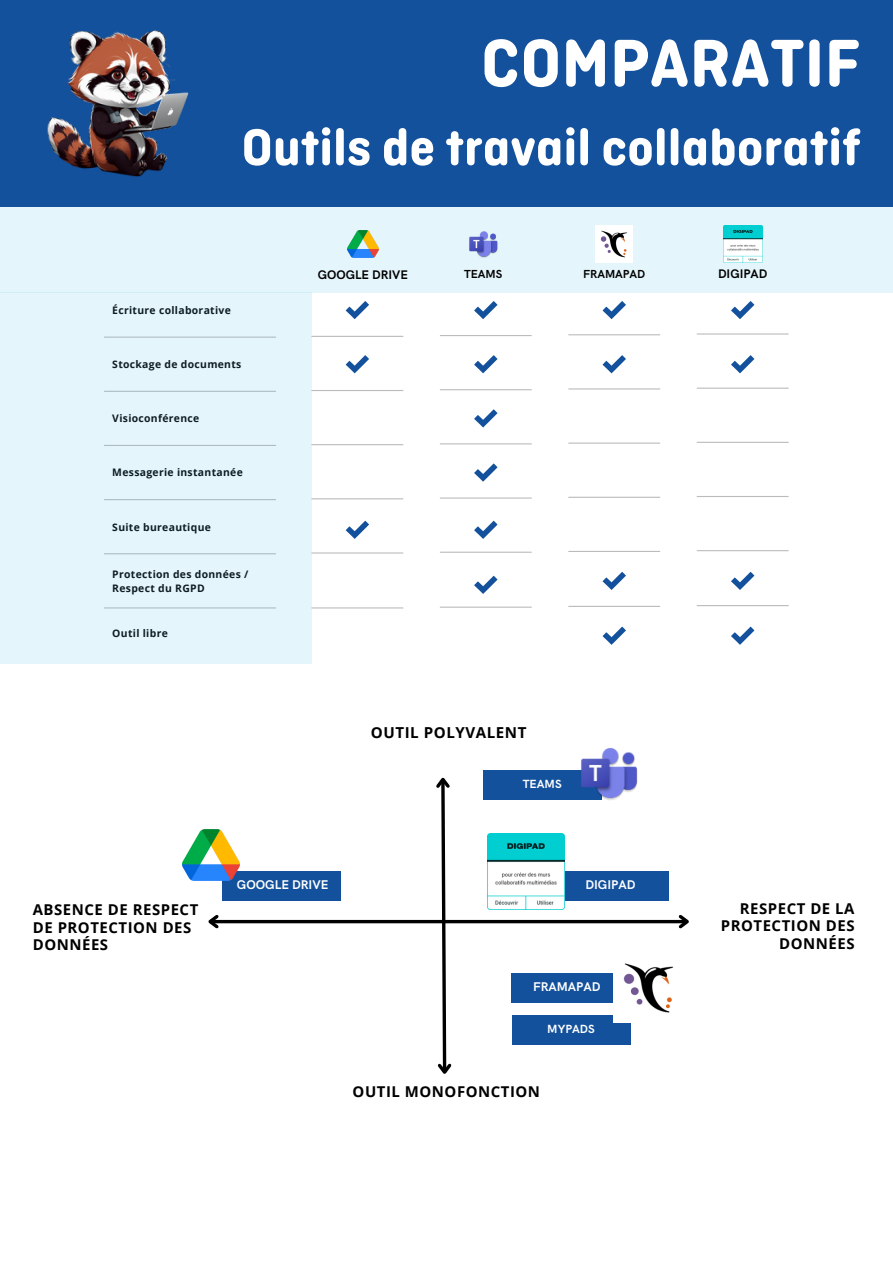
<style>
.page{position:relative;width:893px;height:1264px;background:#fff}
.page>*{position:absolute;margin:0;border:0;box-sizing:border-box;transform-origin:0 0}
.t1{font:700 70.8px "Ciutadella Rounded";color:#fff}
.t2{font:700 54.3px "Ciutadella Rounded";color:#fff}
.t3{font:700 15.15px "Open Sans";letter-spacing:.035em;color:#000}
.t4{font:700 14.85px/17.4px "Open Sans";letter-spacing:.035em;color:#000}
.t5{font:700 12.6px "HK Grotesk";color:#fff}
.t6{font:700 12.45px "HK Grotesk";color:#000}
.t7{font:700 11.85px "HK Grotesk";color:#fff}
.t8{font:700 11.7px "HK Grotesk";color:#000}
.t9{font:700 10.35px/14px "Open Sans";letter-spacing:.03em;color:#000}
</style>
<div class="page">
<hr style="left:697px;top:605px;width:91px;height:1px;background:#bbb">
<hr style="left:697px;top:550px;width:91px;height:1px;background:#bbb">
<hr style="left:697px;top:496px;width:91px;height:1px;background:#bbb">
<hr style="left:697px;top:442px;width:91px;height:1px;background:#bbb">
<hr style="left:697px;top:387px;width:91px;height:2px;background:#bbb">
<hr style="left:697px;top:333px;width:91px;height:1px;background:#bbb">
<svg style="left:731px;top:572px;width:23px;height:18px"></svg>
<svg style="left:731px;top:355px;width:23px;height:18px"></svg>
<svg style="left:731px;top:301px;width:23px;height:18px"></svg>
<svg style="left:474px;top:301px;width:23px;height:18px"></svg>
<svg style="left:602px;top:301px;width:24px;height:18px"></svg>
<svg style="left:474px;top:355px;width:23px;height:18px"></svg>
<svg style="left:602px;top:355px;width:24px;height:18px"></svg>
<svg style="left:474px;top:409px;width:23px;height:18px"></svg>
<svg style="left:474px;top:463px;width:23px;height:18px"></svg>
<svg style="left:346px;top:301px;width:23px;height:18px"></svg>
<svg style="left:346px;top:355px;width:23px;height:18px"></svg>
<hr style="left:312px;top:607px;width:91px;height:1px;background:#bbb">
<hr style="left:312px;top:552px;width:91px;height:1px;background:#bbb">
<hr style="left:312px;top:498px;width:91px;height:1px;background:#bbb">
<hr style="left:312px;top:444px;width:91px;height:1px;background:#bbb">
<hr style="left:312px;top:390px;width:91px;height:1px;background:#bbb">
<hr style="left:312px;top:336px;width:91px;height:1px;background:#bbb">
<hr style="left:440px;top:606px;width:91px;height:1px;background:#bbb">
<hr style="left:440px;top:551px;width:91px;height:2px;background:#bbb">
<hr style="left:440px;top:497px;width:91px;height:1px;background:#bbb">
<hr style="left:440px;top:443px;width:91px;height:1px;background:#bbb">
<hr style="left:440px;top:389px;width:91px;height:1px;background:#bbb">
<hr style="left:440px;top:335px;width:91px;height:1px;background:#bbb">
<hr style="left:568px;top:606px;width:91px;height:1px;background:#bbb">
<hr style="left:568px;top:551px;width:91px;height:1px;background:#bbb">
<hr style="left:568px;top:496px;width:91px;height:2px;background:#bbb">
<hr style="left:568px;top:442px;width:91px;height:1px;background:#bbb">
<hr style="left:568px;top:388px;width:91px;height:1px;background:#bbb">
<hr style="left:568px;top:334px;width:91px;height:1px;background:#bbb">
<div style="left:0;top:207px;width:892px;height:85px;background:#e5f5fc"></div>
<svg style="left:346px;top:520px;width:23px;height:18px"></svg>
<svg style="left:474px;top:520px;width:23px;height:18px"></svg>
<svg style="left:474px;top:575px;width:23px;height:18px"></svg>
<svg style="left:602px;top:572px;width:24px;height:18px"></svg>
<svg style="left:731px;top:626px;width:23px;height:18px"></svg>
<svg style="left:602px;top:626px;width:24px;height:18px"></svg>
<svg style="left:221px;top:919px;width:454px;height:4px;background:#3b3b3b"></svg>
<svg style="left:208px;top:915px;width:13px;height:14px"></svg>
<svg style="left:675px;top:915px;width:14px;height:14px"></svg>
<svg style="left:433px;top:777px;width:21px;height:297px"></svg>
<div style="left:222px;top:871px;width:118px;height:29px;background:#13519c"></div>
<div style="left:483px;top:770px;width:118px;height:29px;background:#13519c"></div>
<div style="left:512px;top:1015px;width:118px;height:29px;background:#13519c"></div>
<div style="left:511px;top:973px;width:118px;height:29px;background:#13519c"></div>
<img style="left:183px;top:829px;width:56px;height:51px">
<img style="left:553px;top:748px;width:85px;height:52px">
<img style="left:613px;top:963px;width:61px;height:59px">
<div style="left:0;top:292px;width:311px;height:371px;background:#e5f5fc"></div>
<div style="left:550px;top:871px;width:118px;height:29px;background:#13519c"></div>
<img style="left:487px;top:833px;width:77px;height:76px">
<img style="left:347px;top:230px;width:31px;height:27px">
<img style="left:469px;top:231px;width:29px;height:27px">
<img style="left:595px;top:225px;width:38px;height:37px">
<img style="left:723px;top:225px;width:39px;height:37px">
<div style="left:0;top:0;width:892px;height:207px;background:#13519c"></div>
<img style="left:47px;top:30px;width:142px;height:147px">
<p class="t1" style="left:481px;top:33px;width:381px">COMPARATIF</p>
<p class="t2" style="left:241px;top:124px;width:620px">Outils de travail collaboratif</p>
<p class="t9" style="left:112px;top:303px;width:120px">Écriture collaborative</p>
<p class="t9" style="left:112px;top:357px;width:131px">Stockage de documents</p>
<p class="t9" style="left:112px;top:411px;width:88px">Visioconférence</p>
<p class="t9" style="left:112px;top:465px;width:132px">Messagerie instantanée</p>
<p class="t9" style="left:112px;top:519px;width:100px">Suite bureautique</p>
<p class="t9" style="left:112px;top:566px;width:138px">Protection des données /<br>Respect du RGPD</p>
<p class="t9" style="left:112px;top:625px;width:57px">Outil libre</p>
<p class="t6" style="left:318px;top:267px;width:92px">GOOGLE DRIVE</p>
<p class="t8" style="left:583px;top:267px;width:64px">FRAMAPAD</p>
<p class="t6" style="left:718px;top:267px;width:51px">DIGIPAD</p>
<p class="t8" style="left:464px;top:267px;width:40px">TEAMS</p>
<p class="t3" style="left:371px;top:721px;width:157px">OUTIL POLYVALENT</p>
<p class="t7" style="left:522px;top:777px;width:40px">TEAMS</p>
<p class="t4" style="left:33px;top:900px;width:167px">ABSENCE DE RESPECT<br>DE PROTECTION DES<br>DONNÉES</p>
<p class="t5" style="left:237px;top:877px;width:93px">GOOGLE DRIVE</p>
<p class="t5" style="left:585px;top:877px;width:52px">DIGIPAD</p>
<p class="t5" style="left:533px;top:979px;width:69px">FRAMAPAD</p>
<p class="t7" style="left:547px;top:1021px;width:49px">MYPADS</p>
<p class="t4" style="left:352px;top:1082px;width:189px">OUTIL MONOFONCTION</p>
<p class="t4" style="left:720px;top:899px;width:135px;text-align:right">RESPECT DE LA<br>PROTECTION DES<br>DONNÉES</p>
</div>
